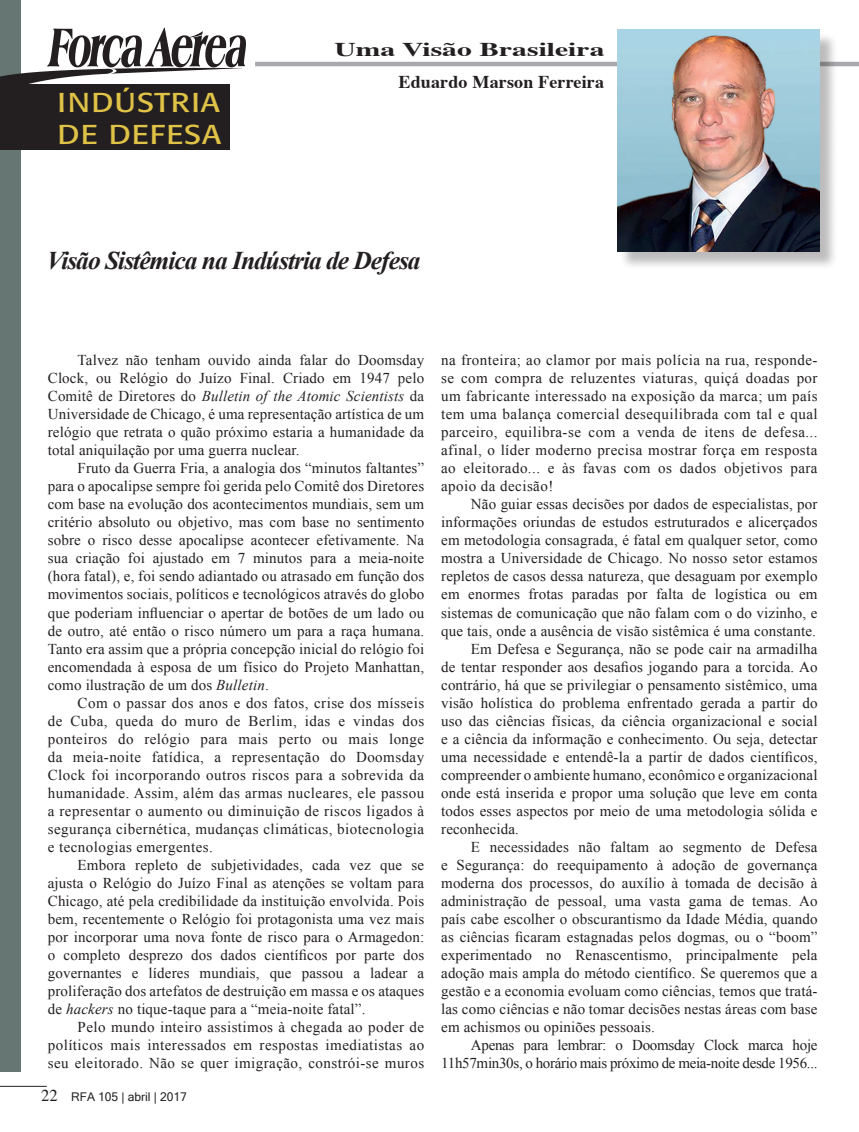
<style>
.page{position:relative;width:859px;height:1132px;background:#fff}
.page>*{position:absolute;margin:0;border:0;box-sizing:border-box;transform-origin:0 0}
.t1{font:27px/32.4px "Formata";letter-spacing:.03em;color:#dfc246;scale:1.16 1}
.t2{font:italic 700 25.5px "Times New Roman";letter-spacing:-.04em;color:#231f20}
.t3{font:700 19.5px "Times";color:#231f20;scale:1.52 1}
.t4{font:700 18px "Times";letter-spacing:.01em;color:#231f20}
.t5{font:15px/18px "Times New Roman";letter-spacing:.01em;color:#231f20;text-align:justify}
.t6{font:15px "Times New Roman";letter-spacing:-.02em;color:#231f20}
.t7{font:12px "Microsoft Sans Serif";color:#231f20}
.s1{color:#252525}
.s2{font-style:italic;color:#252525}
.s3{font-style:italic}
.s4{font-family:"Times";font-size:16.5px}
</style>
<div class="page">
<hr style="left:0;top:1085px;width:47px;height:1px;background:#231f20">
<div style="left:0;top:0;width:20px;height:1071px;background:#667672"></div>
<hr style="left:255px;top:62px;width:604px;height:4px;background:#a8a9ad">
<div style="left:619px;top:32px;width:219px;height:238px;background:#231f20;opacity:.3"></div>
<img style="left:617px;top:30px;width:202px;height:221px">
<div style="left:0;top:84px;width:229px;height:66px;background:#231f20"></div>
<img style="left:0;top:25px;width:246px;height:64px">
<h1 class="t1" style="left:58px;top:86px;width:142px">INDÚSTRIA<br>DE DEFESA</h1>
<h3 class="t3" style="left:334px;top:30px;width:179px">Uma Visão Brasileira</h3>
<p class="t4" style="left:398px;top:65px;width:207px">Eduardo Marson Ferreira</p>
<h2 class="t2" style="left:47px;top:242px;width:375px">Visão Sistêmica na Indústria de Defesa</h2>
<p class="t5" style="left:48px;top:351px;width:378px;text-indent:30px">Talvez não tenham ouvido ainda falar do Doomsday Clock, ou Relógio do Juízo Final. Criado em 1947 <span class="s1">pelo Comitê de Diretores do</span> <span class="s2">Bulletin of the Atomic Scientists</span> <span class="s1">da </span>Universidade de Chicago, é uma representação artística de um relógio que retrata o quão próximo estaria a humanidade da total aniquilação por uma guerra nuclear.</p>
<p class="t5" style="left:48px;top:459px;width:378px;text-indent:30px">Fruto da Guerra Fria, a analogia dos “minutos faltantes” para o apocalipse sempre foi gerida pelo Comitê dos Diretores com base na evolução dos acontecimentos mundiais, sem um critério absoluto ou objetivo, mas com base no sentimento sobre o risco desse apocalipse acontecer efetivamente. Na sua criação foi ajustado em 7 minutos para a meia-noite (hora fatal), e, foi sendo adiantado ou atrasado em função dos movimentos sociais, políticos e tecnológicos através do globo que poderiam influenciar o apertar de botões de um lado ou de outro, até então o risco número um para a raça humana.<br>Tanto era assim que a própria concepção inicial do relógio foi encomendada à esposa de um físico do Projeto Manhattan, como ilustração de um dos <span class="s3">Bulletin</span>.</p>
<p class="t5" style="left:48px;top:693px;width:378px;text-indent:30px">Com o passar dos anos e dos fatos, crise dos mísseis de Cuba, queda do muro de Berlim, idas e vindas dos ponteiros do relógio para mais perto ou mais longe da meia-noite fatídica, a representação do Doomsday Clock foi incorporando outros riscos para a sobrevida da humanidade. Assim, além das armas nucleares, ele passou a representar o aumento ou diminuição de riscos ligados à segurança cibernética, mudanças climáticas, biotecnologia e tecnologias emergentes.</p>
<p class="t5" style="left:48px;top:855px;width:378px;text-indent:30px">Embora repleto de subjetividades, cada vez que se ajusta o Relógio do Juízo Final as atenções se voltam para Chicago, até pela credibilidade da instituição envolvida. Pois bem, recentemente o Relógio foi protagonista uma vez mais por incorporar uma nova fonte de risco para o Armagedon: o completo desprezo dos dados científicos por parte dos governantes e líderes mundiais, que passou a ladear a proliferação dos artefatos de destruição em massa e os ataques de <span class="s3">hackers</span> no tique-taque para a “meia-noite fatal”.</p>
<p class="t5" style="left:48px;top:1017px;width:378px;text-indent:30px">Pelo mundo inteiro assistimos à chegada ao poder de políticos mais interessados em respostas imediatistas ao seu eleitorado. Não se quer imigração, constrói-se muros</p>
<p class="t7" style="left:41px;top:1089px;width:147px"><span class="s4">22</span> RFA 105 | abril | 2017</p>
<p class="t5" style="left:441px;top:351px;width:378px">na fronteira; ao clamor por mais polícia na rua, responde&shy;se com compra de reluzentes viaturas, quiçá doadas por um fabricante interessado na exposição da marca; um país tem uma balança comercial desequilibrada com tal e qual parceiro, equilibra-se com a venda de itens de defesa... afinal, o líder moderno precisa mostrar força em resposta ao eleitorado... e às favas com os dados objetivos para apoio da decisão!</p>
<p class="t5" style="left:471px;top:495px;width:348px">Não guiar essas decisões por dados de especialistas, por</p>
<p class="t5" style="left:441px;top:513px;width:378px">informações oriundas de estudos estruturados e alicerçados</p>
<p class="t5" style="left:441px;top:531px;width:378px">em metodologia consagrada, é fatal em qualquer setor, como</p>
<p class="t5" style="left:441px;top:549px;width:378px">mostra a Universidade de Chicago. No nosso setor estamos</p>
<p class="t5" style="left:441px;top:567px;width:378px">repletos de casos dessa natureza, que desaguam por exemplo</p>
<p class="t5" style="left:441px;top:585px;width:378px">em enormes frotas paradas por falta de logística ou em</p>
<p class="t5" style="left:441px;top:603px;width:378px">sistemas de comunicação que não falam com o do vizinho, e</p>
<p class="t5" style="left:441px;top:621px;width:376px">que tais, onde a ausência de visão sistêmica é uma constante.</p>
<p class="t5" style="left:471px;top:639px;width:348px">Em Defesa e Segurança, não se pode cair na armadilha</p>
<p class="t5" style="left:441px;top:657px;width:378px">de tentar responder aos desafios jogando para a torcida. Ao</p>
<p class="t5" style="left:441px;top:675px;width:378px">contrário, há que se privilegiar o pensamento sistêmico, uma</p>
<p class="t5" style="left:441px;top:693px;width:378px">visão holística do problema enfrentado gerada a partir do</p>
<p class="t5" style="left:441px;top:711px;width:378px">uso das ciências físicas, da ciência organizacional e social</p>
<p class="t5" style="left:441px;top:729px;width:378px">e a ciência da informação e conhecimento. Ou seja, detectar</p>
<p class="t5" style="left:441px;top:747px;width:378px">uma necessidade e entendê-la a partir de dados científicos,</p>
<p class="t5" style="left:441px;top:765px;width:378px">compreender o ambiente humano, econômico e organizacional</p>
<p class="t5" style="left:441px;top:783px;width:378px">onde está inserida e propor uma solução que leve em conta</p>
<p class="t5" style="left:441px;top:801px;width:378px">todos esses aspectos por meio de uma metodologia sólida e</p>
<p class="t5" style="left:441px;top:819px;width:79px">reconhecida.</p>
<p class="t5" style="left:471px;top:837px;width:348px">E necessidades não faltam ao segmento de Defesa</p>
<p class="t5" style="left:441px;top:855px;width:378px">e Segurança: do reequipamento à adoção de governança</p>
<p class="t5" style="left:441px;top:873px;width:378px">moderna dos processos, do auxílio à tomada de decisão à</p>
<p class="t5" style="left:441px;top:891px;width:378px">administração de pessoal, uma vasta gama de temas. Ao</p>
<p class="t5" style="left:441px;top:909px;width:378px">país cabe escolher o obscurantismo da Idade Média, quando</p>
<p class="t5" style="left:441px;top:927px;width:378px">as ciências ficaram estagnadas pelos dogmas, ou o “boom”</p>
<p class="t5" style="left:441px;top:945px;width:378px">experimentado no Renascentismo, principalmente pela</p>
<p class="t5" style="left:441px;top:963px;width:378px">adoção mais ampla do método científico. Se queremos que a</p>
<p class="t5" style="left:441px;top:981px;width:378px">gestão e a economia evoluam como ciências, temos que tratá-</p>
<p class="t5" style="left:441px;top:999px;width:378px">las como ciências e não tomar decisões nestas áreas com base</p>
<p class="t5" style="left:441px;top:1017px;width:215px">em achismos ou opiniões pessoais.</p>
<p class="t6" style="left:471px;top:1034px;width:348px">Apenas para lembrar: o Doomsday Clock marca hoje</p>
<p class="t6" style="left:441px;top:1052px;width:378px">11h57min30s, o horário mais próximo de meia-noite desde 1956...</p>
</div>
